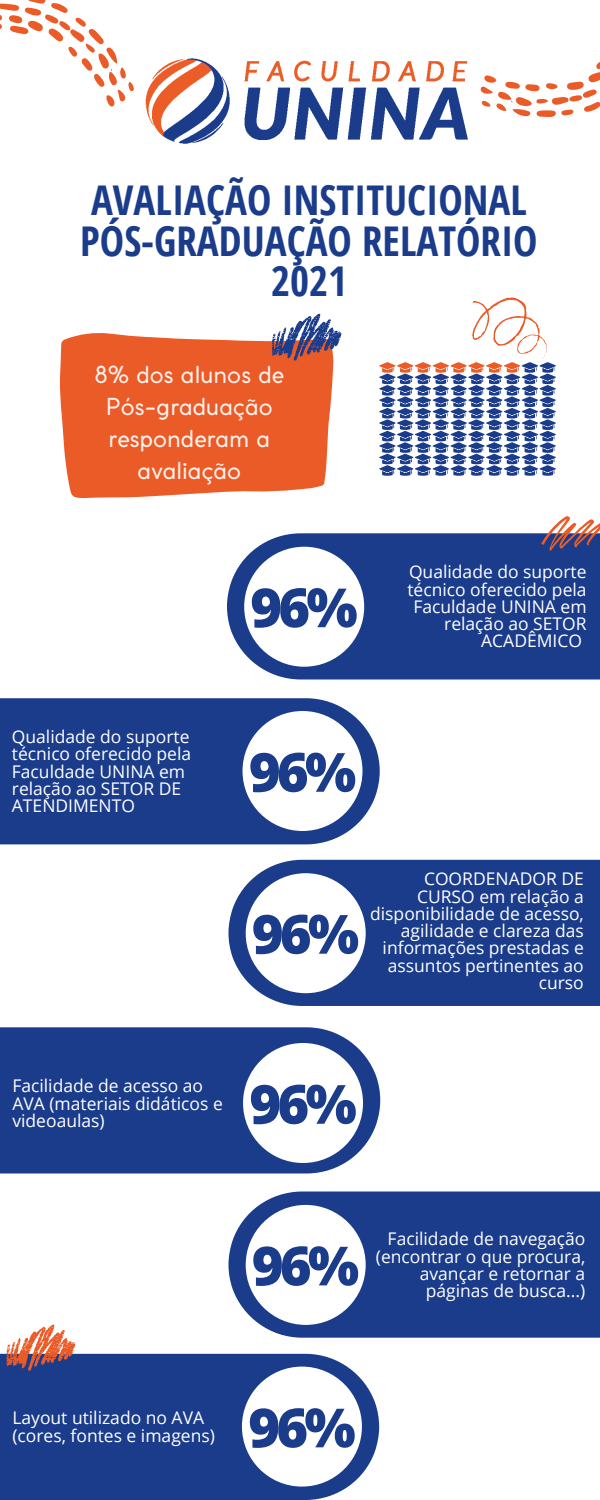
<style>
.page{position:relative;width:600px;height:1500px;background:#fff}
.page>*{position:absolute;margin:0;border:0;box-sizing:border-box;transform-origin:0 0}
.t1{font:800 54.1px "Open Sans";letter-spacing:-.065em;color:#1a3c8b}
.t2{font:700 41px/40.5px "Open Sans Condensed";color:#1a3c8b;text-align:center}
.t3{font:23.1px/32.2px "Coco Gothic";color:#fff3ef;text-align:center}
.t4{font:17.5px/17.2px "Open Sans";color:#fff;text-align:right}
</style>
<div class="page">
<svg style="left:60px;top:333px;width:274px;height:165px;background:#ec6737"></svg>
<div style="left:227px;top:533px;width:373px;height:146px;background:#1a3c8b"></div>
<div style="left:244px;top:547px;width:120px;height:120px;background:#fff;border-radius:50%"></div>
<svg style="left:541px;top:516px;width:59px;height:35px"></svg>
<svg style="left:272px;top:314px;width:70px;height:47px"></svg>
<svg style="left:0;top:0;width:134px;height:107px"></svg>
<svg style="left:480px;top:62px;width:120px;height:55px"></svg>
<svg style="left:379px;top:297px;width:177px;height:179px"></svg>
<img style="left:145px;top:58px;width:323px;height:86px">
<div style="left:0;top:698px;width:380px;height:146px;background:#1a3c8b"></div>
<div style="left:243px;top:711px;width:120px;height:120px;background:#fff;border-radius:50%"></div>
<div style="left:228px;top:860px;width:372px;height:146px;background:#1a3c8b"></div>
<div style="left:246px;top:873px;width:120px;height:120px;background:#fff;border-radius:50%"></div>
<svg style="left:0;top:1027px;width:380px;height:147px;background:#274791"></svg>
<div style="left:243px;top:1043px;width:120px;height:120px;background:#fff;border-radius:50%"></div>
<svg style="left:228px;top:1192px;width:372px;height:146px;background:#274792"></svg>
<div style="left:246px;top:1205px;width:120px;height:120px;background:#fff;border-radius:50%"></div>
<div style="left:0;top:1354px;width:379px;height:146px;background:#1a3c8b"></div>
<div style="left:242px;top:1367px;width:120px;height:120px;background:#fff;border-radius:50%"></div>
<svg style="left:6px;top:1324px;width:70px;height:47px"></svg>
<h2 class="t2" style="left:80px;top:179px;width:459px">AVALIAÇÃO INSTITUCIONAL<br>PÓS-GRADUAÇÃO RELATÓRIO<br>2021</h2>
<h3 class="t3" style="left:95px;top:360px;width:191px">8% dos alunos de<br>Pós-graduação responderam a avaliação</h3>
<h1 class="t1" style="left:250px;top:569px;width:109px">96%</h1>
<p class="t4" style="left:407px;top:563px;width:181px">Qualidade do suporte técnico oferecido pela<br>Faculdade UNINA em relação ao SETOR<br>ACADÊMICO</p>
<p class="t4" style="left:12px;top:728px;width:181px;text-align:left">Qualidade do suporte técnico oferecido pela<br>Faculdade UNINA em relação ao SETOR DE<br>ATENDIMENTO</p>
<h1 class="t1" style="left:249px;top:734px;width:109px">96%</h1>
<h1 class="t1" style="left:252px;top:896px;width:109px">96%</h1>
<p class="t4" style="left:370px;top:870px;width:215px">COORDENADOR DE<br>CURSO em relação a disponibilidade de acesso, agilidade e clareza das informações prestadas e assuntos pertinentes ao curso</p>
<p class="t4" style="left:12px;top:1077px;width:212px;text-align:left">Facilidade de acesso ao<br>AVA (materiais didáticos e videoaulas)</p>
<h1 class="t1" style="left:250px;top:1066px;width:109px">96%</h1>
<h1 class="t1" style="left:252px;top:1228px;width:109px">96%</h1>
<p class="t4" style="left:376px;top:1230px;width:211px">Facilidade de navegação (encontrar o que procura, avançar e retornar a páginas de busca...)</p>
<p class="t4" style="left:12px;top:1409px;width:204px;text-align:left">Layout utilizado no AVA (cores, fontes e imagens)</p>
<h1 class="t1" style="left:248px;top:1390px;width:109px">96%</h1>
</div>
